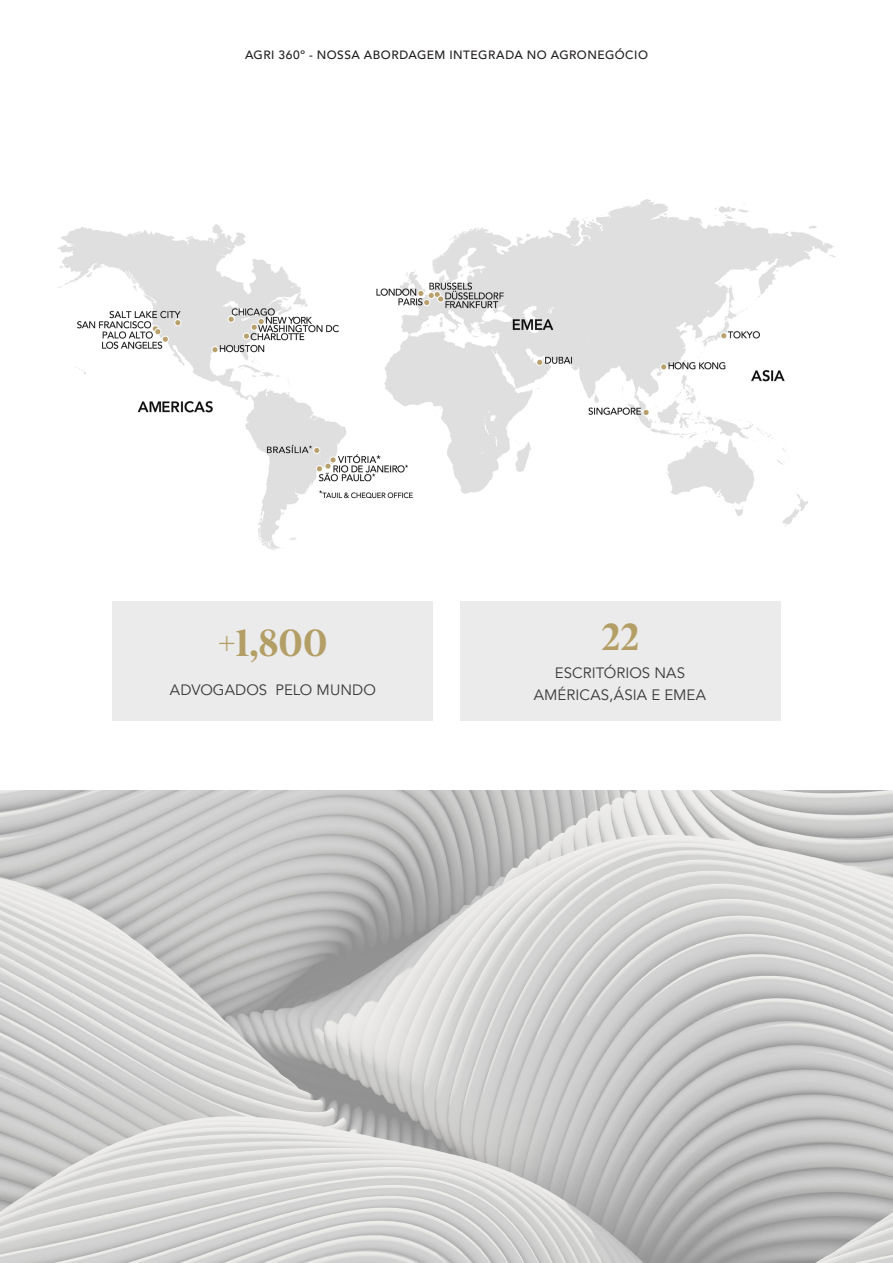
<style>
.page{position:relative;width:893px;height:1263px;background:#fff}
.page>*{position:absolute;margin:0;border:0;box-sizing:border-box;transform-origin:0 0}
.Large_Number{font:700 37.5px "Burgess Pro";color:#b39e66}
.Captions{font:15px/22.5px "Avenir LT Pro";letter-spacing:.005em;color:#383938;text-align:center}
.t1{font:500 12px "Avenir LT Pro";letter-spacing:.04em;color:#231f20}
</style>
<div class="page">
<img style="left:0;top:791px;width:893px;height:472px">
<img style="left:57px;top:200px;width:779px;height:350px">
<div style="left:113px;top:602px;width:320px;height:119px;background:#ebebeb"></div>
<div style="left:460px;top:602px;width:320px;height:119px;background:#ebebeb"></div>
<p class="t1" style="left:245px;top:47px;width:404px">AGRI 360º - NOSSA ABORDAGEM INTEGRADA NO AGRONEGÓCIO</p>
<p class="Large_Number" style="left:219px;top:620px;width:110px">+1,800</p>
<p class="Captions" style="left:170px;top:678px;width:207px">ADVOGADOS PELO MUNDO</p>
<p class="Large_Number" style="left:601px;top:614px;width:39px">22</p>
<p class="Captions" style="left:534px;top:661px;width:174px">ESCRITÓRIOS NAS<br>AMÉRICAS,ÁSIA E EMEA</p>
</div>
